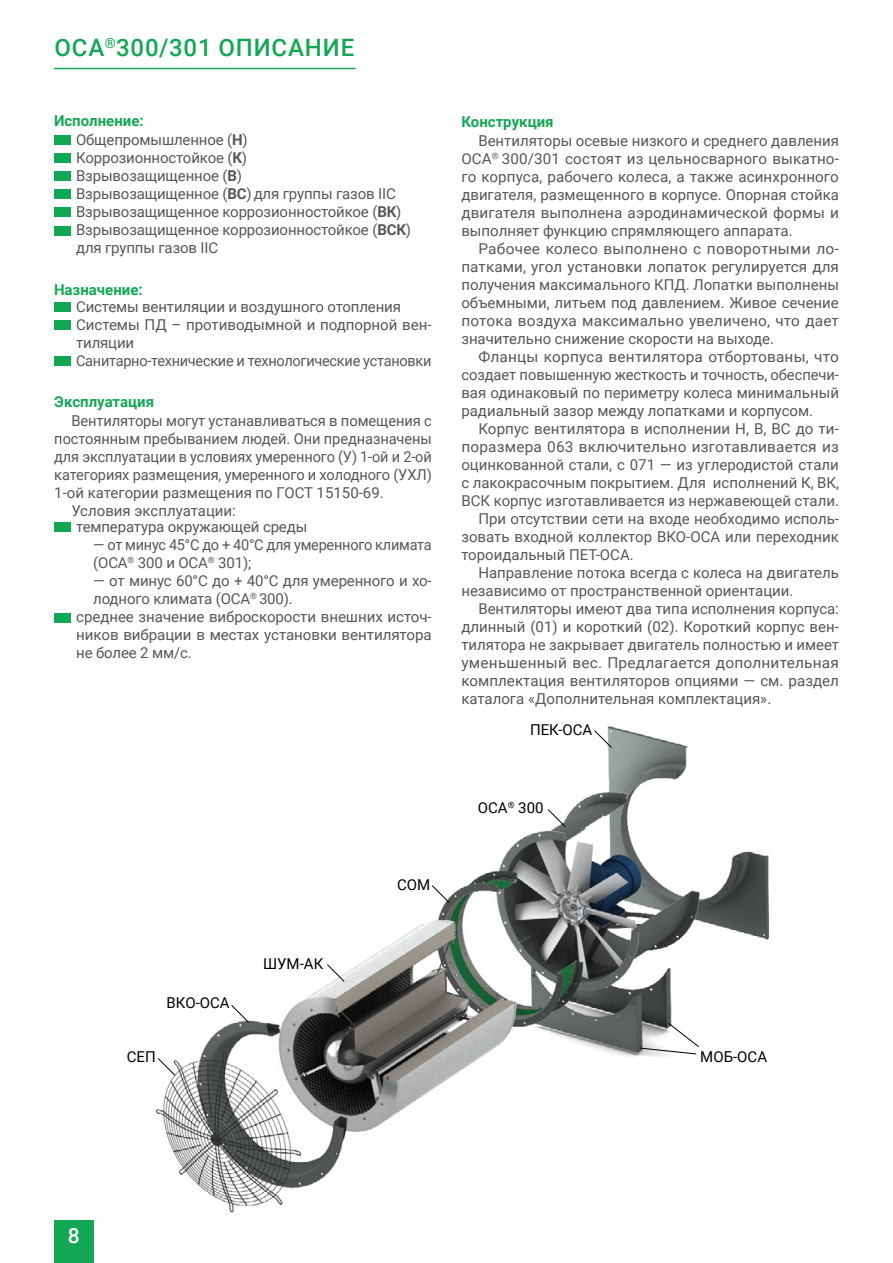
<style>
.page{position:relative;width:893px;height:1263px;background:#fff}
.page>*{position:absolute;margin:0;border:0;box-sizing:border-box;transform-origin:0 0}
.t1{font:500 24px "Roboto";letter-spacing:.035em;color:#14a753}
.t2{font:500 21px "Roboto";color:#fff}
.t3{font:15px/18px "Roboto";letter-spacing:-.005em;color:#575756}
.t4{font:700 15px "Roboto";color:#14a753}
.t5{font:15px "Roboto";letter-spacing:.015em;color:#575756}
.t6{font:15px "Roboto";color:#000}
.s1{font-weight:700}
</style>
<div class="page">
<hr style="left:54px;top:68px;width:301px;height:1px;background:#14a753">
<img style="left:156px;top:726px;width:613px;height:487px">
<svg style="left:432px;top:885px;width:18px;height:18px"></svg>
<svg style="left:640px;top:1022px;width:59px;height:32px"></svg>
<svg style="left:327px;top:964px;width:18px;height:18px"></svg>
<svg style="left:548px;top:809px;width:18px;height:18px"></svg>
<svg style="left:594px;top:730px;width:18px;height:18px"></svg>
<svg style="left:231px;top:1005px;width:18px;height:18px"></svg>
<svg style="left:158px;top:1058px;width:18px;height:18px"></svg>
<div style="left:54px;top:136px;width:17px;height:9px;background:#14a753"></div>
<div style="left:54px;top:302px;width:17px;height:9px;background:#14a753"></div>
<div style="left:54px;top:523px;width:17px;height:9px;background:#14a753"></div>
<div style="left:54px;top:613px;width:17px;height:9px;background:#14a753"></div>
<div style="left:54px;top:320px;width:17px;height:9px;background:#14a753"></div>
<div style="left:54px;top:356px;width:17px;height:9px;background:#14a753"></div>
<div style="left:54px;top:153px;width:17px;height:9px;background:#14a753"></div>
<div style="left:54px;top:172px;width:17px;height:9px;background:#14a753"></div>
<div style="left:54px;top:189px;width:17px;height:9px;background:#14a753"></div>
<div style="left:54px;top:208px;width:17px;height:9px;background:#14a753"></div>
<div style="left:54px;top:226px;width:17px;height:9px;background:#14a753"></div>
<div style="left:54px;top:1220px;width:40px;height:43px;background:#14a753"></div>
<h1 class="t1" style="left:54px;top:31px;width:301px">ОСА<sup>®</sup>300/301 ОПИСАНИЕ</h1>
<p class="t4" style="left:54px;top:111px;width:91px">Исполнение:</p>
<p class="t4" style="left:461px;top:111px;width:94px">Конструкция</p>
<p class="t3" style="left:76px;top:131px;width:337px">Общепромышленное (<span class="s1">Н</span>)<br>Коррозионностойкое (<span class="s1">К</span>)<br>Взрывозащищенное (<span class="s1">В</span>)<br>Взрывозащищенное (<span class="s1">ВС</span>)для группы газов IIC<br>Взрывозащищенное коррозионностойкое (<span class="s1">ВК</span>)<br>Взрывозащищенное коррозионностойкое (<span class="s1">ВСК</span>) для группы газов IIC</p>
<p class="t3" style="left:461px;top:131px;width:379px;text-align:justify;text-indent:17px">Вентиляторы осевые низкого и среднего давления ОСА<sup>®</sup> 300/301 состоят из цельносварного выкатно&shy;го корпуса, рабочего колеса, а также асинхронного двигателя, размещенного в корпусе. Опорная стойка двигателя выполнена аэродинамической формы и выполняет функцию спрямляющего аппарата.</p>
<p class="t3" style="left:461px;top:239px;width:379px;text-align:justify;text-indent:17px">Рабочее колесо выполнено с поворотными ло&shy;патками, угол установки лопаток регулируется для получения максимального КПД. Лопатки выполнены объемными, литьем под давлением. Живое сечение потока воздуха максимально увеличено, что дает значительно снижение скорости на выходе.</p>
<p class="t3" style="left:461px;top:347px;width:379px;text-align:justify;text-indent:17px">Фланцы корпуса вентилятора отбортованы, что создает повышенную жесткость и точность, обеспечи&shy;вая одинаковый по периметру колеса минимальный радиальный зазор между лопатками и корпусом.</p>
<p class="t3" style="left:478px;top:419px;width:362px">Корпус вентилятора в исполнении Н, В, ВС до ти-</p>
<p class="t3" style="left:461px;top:437px;width:379px">поразмера 063 включительно изготавливается из</p>
<p class="t3" style="left:461px;top:455px;width:379px">оцинкованной стали, с 071 — из углеродистой стали</p>
<p class="t3" style="left:461px;top:473px;width:379px">с лакокрасочным покрытием. Для исполнений К, ВК,</p>
<p class="t3" style="left:461px;top:491px;width:379px">ВСК корпус изготавливается из нержавеющей стали.</p>
<p class="t3" style="left:478px;top:509px;width:362px">При отсутствии сети на входе необходимо исполь-</p>
<p class="t3" style="left:461px;top:527px;width:379px">зовать входной коллектор ВКО-ОСА или переходник</p>
<p class="t3" style="left:461px;top:545px;width:174px">тороидальный ПЕТ-ОСА.</p>
<p class="t3" style="left:478px;top:563px;width:362px">Направление потока всегда с колеса на двигатель</p>
<p class="t3" style="left:461px;top:581px;width:334px">независимо от пространственной ориентации.</p>
<p class="t3" style="left:478px;top:599px;width:362px">Вентиляторы имеют два типа исполнения корпуса:</p>
<p class="t3" style="left:461px;top:617px;width:379px">длинный (01) и короткий (02). Короткий корпус вен-</p>
<p class="t3" style="left:461px;top:635px;width:379px">тилятора не закрывает двигатель полностью и имеет</p>
<p class="t5" style="left:461px;top:652px;width:379px">уменьшенный вес. Предлагается дополнительная</p>
<p class="t3" style="left:461px;top:671px;width:379px">комплектация вентиляторов опциями — см. раздел</p>
<p class="t3" style="left:461px;top:689px;width:311px">каталога «Дополнительная комплектация».</p>
<p class="t4" style="left:54px;top:279px;width:90px">Назначение:</p>
<p class="t3" style="left:76px;top:297px;width:357px">Системы вентиляции и воздушного отопления Системы ПД – противодымной и подпорной вен&shy;тиляции<br>Санитарно-технические и технологические установки</p>
<p class="t4" style="left:54px;top:391px;width:101px">Эксплуатация</p>
<p class="t3" style="left:71px;top:411px;width:362px">Вентиляторы могут устанавливаться в помещения с</p>
<p class="t3" style="left:54px;top:429px;width:379px">постоянным пребыванием людей. Они предназначены</p>
<p class="t3" style="left:54px;top:447px;width:379px">для эксплуатации в условиях умеренного (У) 1-ой и 2-ой</p>
<p class="t3" style="left:54px;top:465px;width:379px">категориях размещения, умеренного и холодного (УХЛ)</p>
<p class="t3" style="left:54px;top:483px;width:331px">1-ой категории размещения по ГОСТ 15150-69.</p>
<p class="t3" style="left:71px;top:501px;width:166px">Условия эксплуатации:</p>
<p class="t3" style="left:76px;top:517px;width:233px">температура окружающей среды</p>
<p class="t3" style="left:93px;top:535px;width:340px">— от минус 45°С до + 40°С для умеренного климата (ОСА<sup>®</sup> 300 и ОСА<sup>®</sup> 301);</p>
<p class="t3" style="left:93px;top:571px;width:340px">— от минус 60°С до + 40°C для умеренного и хо-</p>
<p class="t3" style="left:93px;top:589px;width:201px">лодного климата (ОСА<sup>®</sup> 300).</p>
<p class="t3" style="left:76px;top:607px;width:357px">среднее значение виброскорости внешних источ-</p>
<p class="t3" style="left:76px;top:625px;width:357px">ников вибрации в местах установки вентилятора</p>
<p class="t3" style="left:76px;top:643px;width:117px">не более 2 мм/с.</p>
<p class="t6" style="left:530px;top:719px;width:64px">ПЕК-ОСА</p>
<p class="t6" style="left:167px;top:992px;width:65px">ВКО-ОСА</p>
<p class="t6" style="left:127px;top:1046px;width:30px">СЕП</p>
<p class="t6" style="left:263px;top:953px;width:62px">ШУМ-АК</p>
<h2 class="t2" style="left:68px;top:1221px;width:13px">8</h2>
<p class="t6" style="left:397px;top:874px;width:35px">СОМ</p>
<p class="t6" style="left:478px;top:797px;width:67px">ОСА<sup>®</sup> 300</p>
<p class="t6" style="left:700px;top:1046px;width:68px">МОБ-ОСА</p>
</div>
